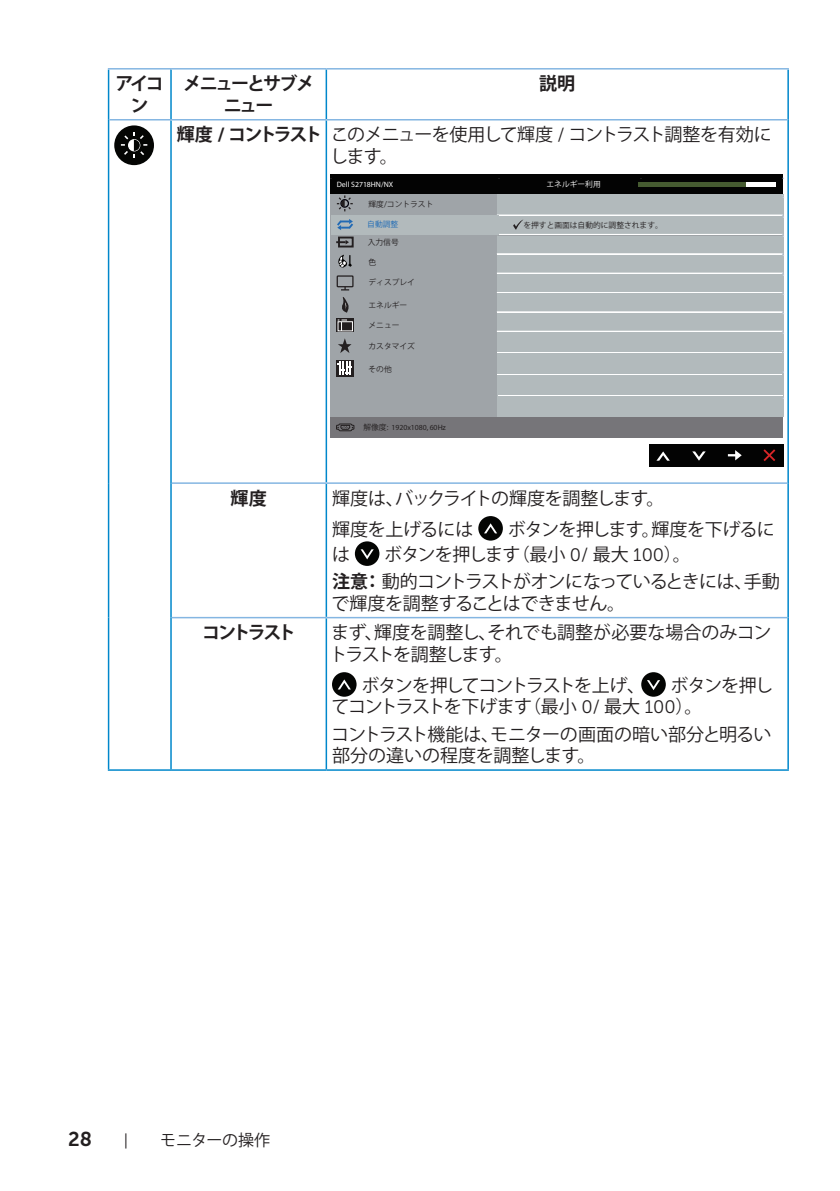
<style>
.page{position:relative;width:840px;height:1191px;background:#fff}
.page>*{position:absolute;margin:0;border:0;box-sizing:border-box;transform-origin:0 0}
.text_OSD_table{font:18px/21.6px "Koz Go Pr 6 N";letter-spacing:-.04em;color:#231f20}
.text_OSD_table-2{font:18px/21.6px "Koz Go Pr 6 N";letter-spacing:-.02em;color:#231f20}
.text_OSD_table-3{font:18px/21.6px "Koz Go Pr 6 N";letter-spacing:-.01em;color:#231f20}
.text_OSD_table-4{font:18px/21.6px "Koz Go Pr 6 N";letter-spacing:-.06em;color:#231f20}
.text_OSD_table-5{font:700 18px/21.6px "Koz Go Pr 6 N";letter-spacing:-.125em;color:#231f20;text-align:center}
.text_OSD_table-6{font:18px "Koz Go Pr 6 N";letter-spacing:-.09em;color:#231f20}
.text_OSD_table-7{font:700 18px "Koz Go Pr 6 N";letter-spacing:-.145em;color:#231f20}
.t1{font:16px "Koz Go Pr 6 N";letter-spacing:-.01em;color:#231f20}
.t2{font:7.8px "Koz Go Pr 6 N";color:#231f20}
.t3{font:700 7.8px "Museo For Dell";color:#231f20}
.t4{font:700 7.8px "Museo For Dell";color:#fff}
.t5{font:7.8px "Koz Go Pr 6 N";color:#fff}
.t6{font:7.8px "Koz Go Pr 6 N";color:#1f6bb5}
.s1{font-family:"Museo Sans For Dell 700";font-weight:400}
.s2{font-family:"Museo Sans For Dell 300"}
.s3{font-family:"Koz Go Pr 6 N";font-weight:400}
.s4{font-weight:700}
.s5{font-family:"Museo Sans For Dell 700";font-size:20px}
</style>
<div class="page">
<hr style="left:108px;top:70px;width:1px;height:50px;background:#0087cb">
<hr style="left:108px;top:68px;width:63px;height:2px;background:#84b6e2">
<hr style="left:170px;top:70px;width:2px;height:49px;background:#0087cb">
<hr style="left:171px;top:68px;width:155px;height:2px;background:#84b6e2">
<hr style="left:325px;top:70px;width:2px;height:49px;background:#0087cb">
<hr style="left:787px;top:70px;width:1px;height:50px;background:#0087cb">
<hr style="left:326px;top:68px;width:462px;height:2px;background:#84b6e2">
<hr style="left:108px;top:120px;width:1px;height:363px;background:#0087cb">
<hr style="left:108px;top:483px;width:1px;height:134px;background:#0087cb">
<hr style="left:108px;top:617px;width:1px;height:152px;background:#0087cb">
<hr style="left:109px;top:119px;width:62px;height:1px;background:#84b6e2">
<hr style="left:170px;top:120px;width:2px;height:363px;background:#0087cb">
<hr style="left:171px;top:119px;width:155px;height:1px;background:#84b6e2">
<hr style="left:325px;top:120px;width:2px;height:362px;background:#0087cb">
<hr style="left:787px;top:120px;width:1px;height:363px;background:#0087cb">
<hr style="left:326px;top:119px;width:461px;height:1px;background:#84b6e2">
<hr style="left:170px;top:483px;width:2px;height:134px;background:#0087cb">
<hr style="left:172px;top:482px;width:154px;height:2px;background:#84b6e2">
<hr style="left:325px;top:484px;width:2px;height:133px;background:#0087cb">
<hr style="left:787px;top:483px;width:1px;height:134px;background:#0087cb">
<hr style="left:326px;top:482px;width:461px;height:2px;background:#84b6e2">
<hr style="left:170px;top:617px;width:2px;height:152px;background:#0087cb">
<hr style="left:172px;top:617px;width:154px;height:1px;background:#84b6e2">
<hr style="left:325px;top:618px;width:2px;height:151px;background:#0087cb">
<hr style="left:787px;top:617px;width:1px;height:152px;background:#0087cb">
<hr style="left:326px;top:617px;width:461px;height:1px;background:#84b6e2">
<hr style="left:108px;top:769px;width:63px;height:2px;background:#0087cb">
<hr style="left:171px;top:769px;width:155px;height:2px;background:#0087cb">
<hr style="left:326px;top:769px;width:462px;height:2px;background:#0087cb">
<div style="left:114px;top:125px;width:40px;height:40px;background:#040503;border-radius:50%"></div>
<svg style="left:121px;top:132px;width:26px;height:26px"></svg>
<div style="left:330px;top:174px;width:452px;height:20px;background:#030303"></div>
<div style="left:330px;top:194px;width:168px;height:223px;background:#9fa4a8"></div>
<div style="left:497px;top:195px;width:286px;height:222px;background:#b2babc"></div>
<div style="left:330px;top:417px;width:452px;height:20px;background:#767579"></div>
<div style="left:638px;top:182px;width:137px;height:5px;background:#fff"></div>
<div style="left:638px;top:182px;width:107px;height:5px;background:#465b31"></div>
<svg style="left:336px;top:195px;width:16px;height:16px"></svg>
<div style="left:338px;top:237px;width:15px;height:10px;border:2px solid #231f20"></div>
<svg style="left:336px;top:240px;width:13px;height:4px"></svg>
<svg style="left:338px;top:338px;width:13px;height:15px"></svg>
<div style="left:336px;top:360px;width:17px;height:16px;background:#231f20"></div>
<svg style="left:337px;top:361px;width:15px;height:14px"></svg>
<svg style="left:336px;top:318px;width:18px;height:14px"></svg>
<div style="left:337px;top:321px;width:15px;height:10px;border:1px solid #fff"></div>
<svg style="left:337px;top:320px;width:10px;height:11px"></svg>
<div style="left:336px;top:275px;width:17px;height:12px;border:1px solid #231f20"></div>
<svg style="left:341px;top:287px;width:8px;height:3px"></svg>
<hr style="left:497px;top:215px;width:284px;height:1px;background:#fff">
<hr style="left:497px;top:234px;width:284px;height:1px;background:#fff">
<hr style="left:497px;top:253px;width:284px;height:1px;background:#fff">
<hr style="left:497px;top:254px;width:284px;height:1px;background:#fff">
<hr style="left:497px;top:273px;width:284px;height:1px;background:#fff">
<hr style="left:497px;top:292px;width:284px;height:1px;background:#fff">
<hr style="left:497px;top:311px;width:284px;height:1px;background:#fff">
<hr style="left:497px;top:312px;width:284px;height:1px;background:#fff">
<hr style="left:497px;top:331px;width:284px;height:1px;background:#fff">
<hr style="left:497px;top:352px;width:284px;height:1px;background:#fff">
<svg style="left:513px;top:219px;width:10px;height:10px"></svg>
<div style="left:330px;top:215px;width:168px;height:19px;background:#b2babc"></div>
<svg style="left:337px;top:219px;width:16px;height:11px"></svg>
<svg style="left:342px;top:297px;width:7px;height:16px"></svg>
<svg style="left:336px;top:423px;width:18px;height:8px"></svg>
<svg style="left:338px;top:255px;width:13px;height:13px"></svg>
<div style="left:648px;top:444px;width:135px;height:23px;background:#030303"></div>
<svg style="left:656px;top:451px;width:13px;height:10px"></svg>
<svg style="left:692px;top:451px;width:13px;height:10px"></svg>
<svg style="left:727px;top:450px;width:14px;height:10px"></svg>
<svg style="left:763px;top:449px;width:13px;height:12px"></svg>
<hr style="left:497px;top:374px;width:284px;height:1px;background:#fff">
<hr style="left:497px;top:395px;width:285px;height:1px;background:#fff">
<div style="left:478px;top:516px;width:24px;height:24px;background:#040503;border-radius:50%"></div>
<svg style="left:484px;top:523px;width:13px;height:10px"></svg>
<div style="left:354px;top:541px;width:25px;height:25px;background:#040503;border-radius:50%"></div>
<svg style="left:360px;top:549px;width:13px;height:10px"></svg>
<div style="left:332px;top:672px;width:24px;height:24px;background:#040503;border-radius:50%"></div>
<svg style="left:338px;top:679px;width:13px;height:10px"></svg>
<div style="left:641px;top:672px;width:24px;height:24px;background:#040503;border-radius:50%"></div>
<svg style="left:647px;top:680px;width:12px;height:10px"></svg>
<p class="text_OSD_table-5" style="left:115px;top:73px;width:50px">アイコン</p>
<p class="text_OSD_table-5" style="left:183px;top:73px;width:133px">メニューとサブメニュー</p>
<p class="text_OSD_table-5" style="left:539px;top:73px;width:37px">説明</p>
<p class="text_OSD_table-7" style="left:177px;top:124px;width:146px">輝度 <span class="s1">/</span> コントラスト</p>
<p class="text_OSD_table" style="left:330px;top:124px;width:443px">このメニューを使用して輝度 <span class="s2">/</span> コントラスト調整を有効にします。</p>
<p class="t4" style="left:337px;top:179px;width:58px">Dell S2718HN/NX</p>
<p class="t5" style="left:546px;top:180px;width:56px">エネルギー利用</p>
<p class="t2" style="left:523px;top:221px;width:141px">を押すと画面は自動的に調整されます。</p>
<p class="t2" style="left:368px;top:200px;width:66px">輝度/コントラスト</p>
<p class="t6" style="left:367px;top:220px;width:32px">自動調整</p>
<p class="t2" style="left:367px;top:238px;width:32px">入力信号</p>
<p class="t2" style="left:368px;top:258px;width:9px">色</p>
<p class="t2" style="left:368px;top:278px;width:48px">ディスプレイ</p>
<p class="t2" style="left:368px;top:300px;width:40px">エネルギー</p>
<p class="t2" style="left:368px;top:321px;width:32px">メニュー</p>
<p class="t2" style="left:368px;top:342px;width:48px">カスタマイズ</p>
<p class="t2" style="left:368px;top:364px;width:25px">その他</p>
<p class="t3" style="left:363px;top:422px;width:84px"><span class="s3">解像度:</span> 1920x1080, 60Hz</p>
<p class="text_OSD_table-5" style="left:230px;top:487px;width:38px">輝度</p>
<p class="text_OSD_table" style="left:332px;top:487px;width:334px">輝度は、バックライトの輝度を調整します。</p>
<p class="text_OSD_table-2" style="left:332px;top:518px;width:143px">輝度を上げるには</p>
<p class="text_OSD_table" style="left:507px;top:518px;width:268px">ボタンを押します。輝度を下げるに</p>
<p class="text_OSD_table" style="left:332px;top:544px;width:19px">は</p>
<p class="text_OSD_table" style="left:384px;top:544px;width:308px">ボタンを押します（最小 <span class="s2">0/</span> 最大 <span class="s2">100</span>）。</p>
<p class="text_OSD_table" style="left:331px;top:571px;width:450px"><span class="s4">注意：</span>動的コントラストがオンになっているときには、手動で輝度を調整することはできません。</p>
<p class="text_OSD_table-5" style="left:202px;top:622px;width:95px">コントラスト</p>
<p class="text_OSD_table-2" style="left:329px;top:622px;width:443px">まず、輝度を調整し、それでも調整が必要な場合のみコントラストを調整します。</p>
<p class="text_OSD_table-6" style="left:361px;top:675px;width:285px">ボタンを押してコントラストを上げ、</p>
<p class="text_OSD_table-4" style="left:331px;top:674px;width:443px;text-indent:339px">ボタンを押してコントラストを下げます（最小 <span class="s2">0/</span> 最大 <span class="s2">100</span>）。</p>
<p class="text_OSD_table-3" style="left:331px;top:723px;width:441px">コントラスト機能は、モニターの画面の暗い部分と明るい部分の違いの程度を調整します。</p>
<p class="t1" style="left:68px;top:1131px;width:203px"><span class="s5">28</span>　　<span class="s2">|</span>　　モニターの操作</p>
</div>
